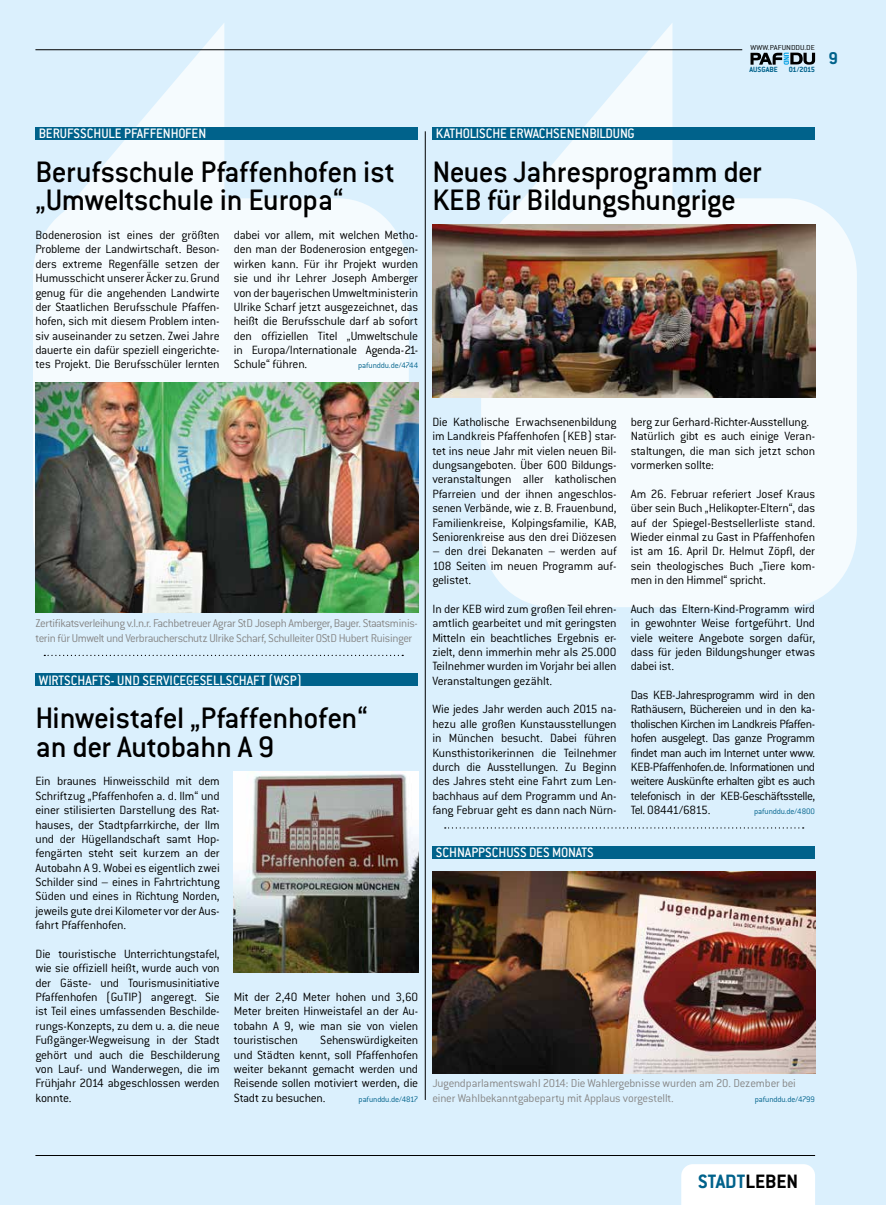
<style>
.page{position:relative;width:886px;height:1205px;background:#dbf0fd}
.page>*{position:absolute;margin:0;border:0;box-sizing:border-box;transform-origin:0 0}
.t1{font:500 32.5px/28.8px "Conduit ITC Std";letter-spacing:-.01em;color:#000}
.t2{font:700 21.25px "Conduit ITC Std";color:#00628b}
.t3{font:700 18.75px "Conduit ITC Std";color:#00628b}
.t4{font:500 15px "Conduit ITC Std";color:#fff;scale:.95 1}
.t5{font:300 13.12px/14.4px "Conduit ITC Std";letter-spacing:-.015em;color:#000;text-align:justify}
.t6{font:300 12.5px/14.4px "Conduit ITC Std";letter-spacing:-.02em;color:#878787}
.t7{font:300 8.75px "Conduit ITC Std";letter-spacing:-.015em;color:#00628b}
.t8{font:700 8.25px "Conduit ITC Std";letter-spacing:-.005em;color:#00628b}
.t9{font:300 7.88px "Conduit ITC Std";letter-spacing:.01em;color:#000;scale:1.1 1}
.s1{color:#000}
</style>
<div class="page">
<svg style="left:481px;top:23px;width:376px;height:584px;fill:#f5fbfe"></svg>
<svg style="left:33px;top:23px;width:376px;height:523px;fill:#f5fbfe"></svg>
<svg style="left:750px;top:53px;width:65px;height:12px"></svg>
<div style="left:681px;top:1164px;width:134px;height:41px;background:#fff"></div>
<hr style="left:35px;top:50px;width:707px;height:1px;background:#000">
<div style="left:432px;top:846px;width:383px;height:12px;background:#00628b"></div>
<img style="left:35px;top:383px;width:383px;height:230px">
<div style="left:35px;top:127px;width:383px;height:13px;background:#00628b"></div>
<div style="left:432px;top:127px;width:383px;height:13px;background:#00628b"></div>
<svg style="left:445px;top:827px;width:359px;height:1px"></svg>
<svg style="left:44px;top:655px;width:359px;height:1px"></svg>
<img style="left:234px;top:771px;width:184px;height:201px">
<div style="left:35px;top:673px;width:383px;height:13px;background:#00628b"></div>
<img style="left:432px;top:225px;width:383px;height:172px">
<img style="left:432px;top:872px;width:383px;height:201px">
<hr style="left:425px;top:131px;width:1px;height:969px;background:#000">
<hr style="left:35px;top:1155px;width:780px;height:1px;background:#000">
<p class="t9" style="left:750px;top:42px;width:60px">WWW.PAFUNDDU.DE</p>
<p class="t8" style="left:749px;top:65px;width:30px">AUSGABE</p>
<p class="t8" style="left:789px;top:65px;width:28px">01/2015</p>
<h3 class="t3" style="left:828px;top:47px;width:11px">9</h3>
<p class="t4" style="left:39px;top:125px;width:178px">BERUFSSCHULE PFAFFENHOFEN</p>
<h1 class="t1" style="left:35px;top:156px;width:361px">Berufsschule Pfaffenhofen ist „Umweltschule in Europa“</h1>
<p class="t5" style="left:35px;top:227px;width:186px">Bodenerosion ist eines der größten Probleme der Landwirtschaft. Beson&shy;ders extreme Regenfälle setzen der Humusschicht unserer Äcker zu. Grund genug für die angehenden Landwirte der Staatlichen Berufsschule Pfaffen&shy;hofen, sich mit diesem Problem inten&shy;siv auseinander zu setzen. Zwei Jahre dauerte ein dafür speziell eingerichte&shy;tes Projekt. Die Berufsschüler lernten</p>
<p class="t5" style="left:234px;top:227px;width:186px">dabei vor allem, mit welchen Metho&shy;den man der Bodenerosion entgegen&shy;wirken kann. Für ihr Projekt wurden sie und ihr Lehrer Joseph Amberger von der bayerischen Umweltministerin Ulrike Scharf jetzt ausgezeichnet, das heißt die Berufsschule darf ab sofort den offiziellen Titel „Umweltschule in Europa/Internationale Agenda-21- Schule“ führen.</p>
<p class="t7" style="left:358px;top:360px;width:61px">pafunddu.de/4744</p>
<p class="t4" style="left:436px;top:125px;width:211px">KATHOLISCHE ERWACHSENENBILDUNG</p>
<h1 class="t1" style="left:432px;top:156px;width:331px">Neues Jahresprogramm der<br>KEB für Bildungshungrige</h1>
<p class="t6" style="left:35px;top:616px;width:384px">Zertifikatsverleihung v.l.n.r. Fachbetreuer Agrar StD Joseph Amberger, Bayer. Staatsminis&shy;terin für Umwelt und Verbraucherschutz Ulrike Scharf, Schulleiter OStD Hubert Ruisinger</p>
<p class="t4" style="left:39px;top:671px;width:279px">WIRTSCHAFTS- UND SERVICEGESELLSCHAFT (WSP)</p>
<h1 class="t1" style="left:35px;top:702px;width:334px">Hinweistafel „Pfaffenhofen“ an der Autobahn A 9</h1>
<p class="t5" style="left:35px;top:774px;width:186px">Ein braunes Hinweisschild mit dem Schriftzug „Pfaffenhofen a. d. Ilm“ und einer stilisierten Darstellung des Rat&shy;hauses, der Stadtpfarrkirche, der Ilm und der Hügellandschaft samt Hop&shy;fengärten steht seit kurzem an der Autobahn A 9. Wobei es eigentlich zwei Schilder sind – eines in Fahrtrichtung Süden und eines in Richtung Norden, jeweils gute drei Kilometer vor der Aus&shy;fahrt Pfaffenhofen.</p>
<p class="t5" style="left:35px;top:946px;width:186px">Die touristische Unterrichtungstafel, wie sie offiziell heißt, wurde auch von der Gäste- und Tourismusinitiative Pfaffenhofen (GuTIP) angeregt. Sie ist Teil eines umfassenden Beschilde&shy;rungs-Konzepts, zu dem u. a. die neue Fußgänger-Wegweisung in der Stadt gehört und auch die Beschilderung von Lauf- und Wanderwegen, die im Frühjahr 2014 abgeschlossen werden konnte.</p>
<p class="t5" style="left:234px;top:989px;width:186px">Mit der 2,40 Meter hohen und 3,60<br>Meter breiten Hinweistafel an der Au&shy;tobahn A 9, wie man sie von vielen touristischen</p>
<p class="t5" style="left:234px;top:1032px;width:186px;text-indent:86px">Sehenswürdigkeiten und Städten kennt, soll Pfaffenhofen weiter bekannt gemacht werden und Reisende sollen motiviert werden, die Stadt zu besuchen.</p>
<p class="t7" style="left:359px;top:1093px;width:61px">pafunddu.de/4817</p>
<p class="t5" style="left:432px;top:414px;width:186px">Die Katholische Erwachsenenbildung im Landkreis Pfaffenhofen (KEB) star&shy;tet ins neue Jahr mit vielen neuen Bil&shy;dungsangeboten. Über 600 Bildungs&shy;veranstaltungen aller katholischen Pfarreien und der ihnen angeschlos&shy;senen Verbände, wie z. B. Frauenbund, Familienkreise, Kolpingsfamilie, KAB, Seniorenkreise aus den drei Diözesen</p>
<p class="t5" style="left:432px;top:544px;width:186px">– den drei Dekanaten – werden auf 108 Seiten im neuen Programm auf&shy;gelistet.</p>
<p class="t5" style="left:432px;top:601px;width:186px">In der KEB wird zum großen Teil ehren&shy;amtlich gearbeitet und mit geringsten Mitteln ein beachtliches Ergebnis er&shy;zielt, denn immerhin mehr als 25.000<br>Teilnehmer wurden im Vorjahr bei allen Veranstaltungen gezählt.</p>
<p class="t5" style="left:432px;top:702px;width:186px">Wie jedes Jahr werden auch 2015 na&shy;hezu alle großen Kunstausstellungen in München besucht. Dabei führen Kunsthistorikerinnen die Teilnehmer durch die Ausstellungen. Zu Beginn des Jahres steht eine Fahrt zum Len&shy;bachhaus auf dem Programm und An&shy;fang Februar geht es dann nach Nürn-</p>
<p class="t4" style="left:436px;top:843px;width:168px">SCHNAPPSCHUSS DES MONATS</p>
<p class="t5" style="left:631px;top:414px;width:186px;text-align:left">berg zur Gerhard-Richter-Ausstellung.<br>Natürlich gibt es auch einige Veran&shy;staltungen, die man sich jetzt schon vormerken sollte:</p>
<p class="t5" style="left:631px;top:486px;width:186px">Am 26. Februar referiert Josef Kraus über sein Buch „Helikopter-Eltern“, das auf der Spiegel-Bestsellerliste stand.<br>Wieder einmal zu Gast in Pfaffenhofen ist am 16. April Dr. Helmut Zöpfl, der sein theologisches Buch „Tiere kom&shy;men in den Himmel“ spricht.</p>
<p class="t5" style="left:631px;top:601px;width:186px">Auch das Eltern-Kind-Programm wird in gewohnter Weise fortgeführt. Und viele weitere Angebote sorgen dafür, dass für jeden Bildungshunger etwas dabei ist.</p>
<p class="t5" style="left:631px;top:687px;width:186px">Das KEB-Jahresprogramm wird in den Rathäusern, Büchereien und in den ka&shy;tholischen Kirchen im Landkreis Pfaffen&shy;hofen ausgelegt. Das ganze Programm findet man auch im Internet unter www.<br>KEB-Pfaffenhofen.de. Informationen und weitere Auskünfte erhalten gibt es auch telefonisch in der KEB-Geschäftsstelle, Tel. 08441/6815.</p>
<p class="t7" style="left:754px;top:806px;width:63px">pafunddu.de/4800</p>
<p class="t6" style="left:432px;top:1076px;width:365px">Jugendparlamentswahl 2014: Die Wahlergebnisse wurden am 20. Dezember bei einer Wahlbekanntgabeparty mit Applaus vorgestellt.</p>
<p class="t7" style="left:755px;top:1093px;width:62px">pafunddu.de/4799</p>
<h2 class="t2" style="left:698px;top:1169px;width:102px">STADT<span class="s1">LEBEN</span></h2>
</div>
